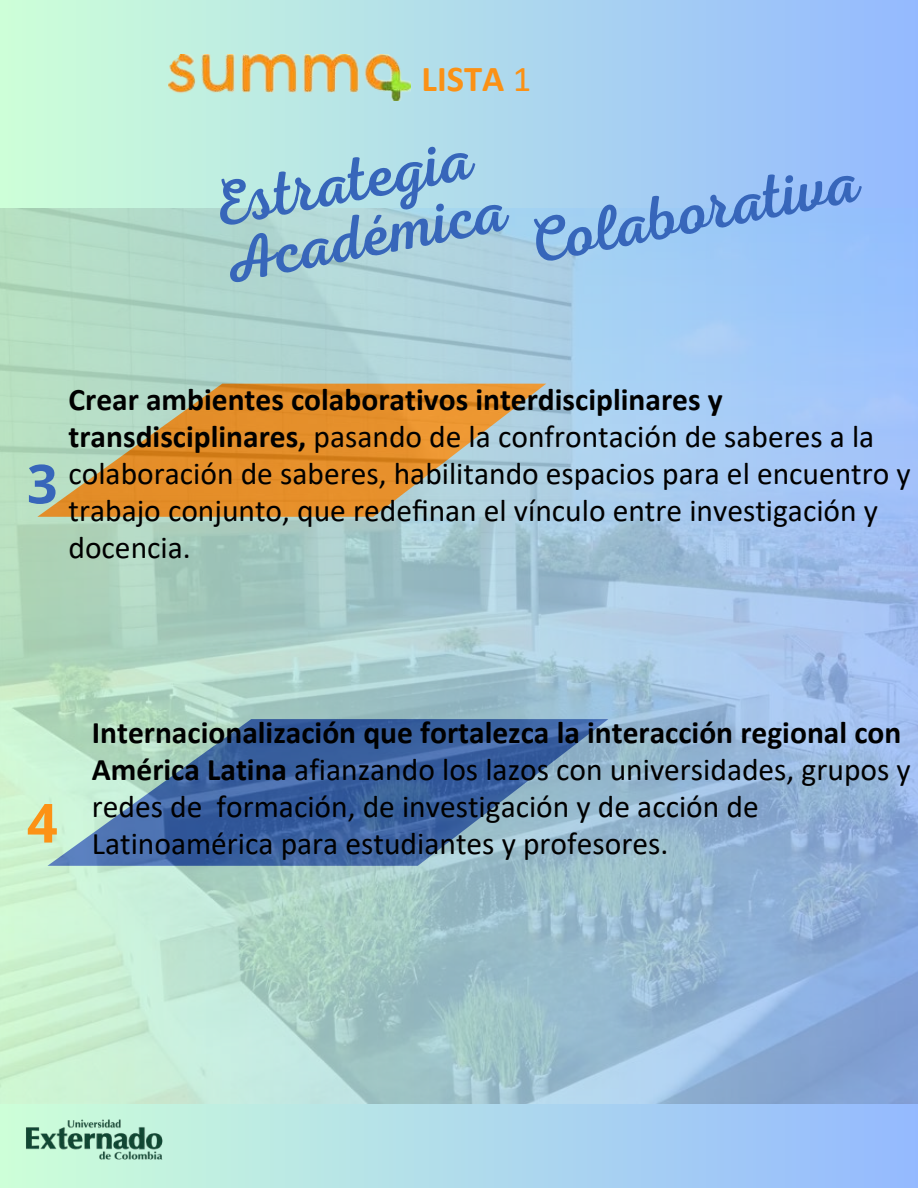
<style>
.page{position:relative;width:918px;height:1188px;background:#fff}
.page>*{position:absolute;margin:0;border:0;box-sizing:border-box;transform-origin:0 0}
.t1{font:63px/57.4px "RTL Adam Script Regular";color:#3766ba}
.t2{font:700 54px "Noto Sans";color:#fc9215}
.t3{font:700 53.85px "Noto Sans";color:#3766ba}
.t4{font:700 36.6px "Calibri";color:#fb9115}
.t5{font:31.5px/37.2px "Calibri";color:#000}
.s1{font-weight:400}
.s2{font-weight:700}
</style>
<div class="page">
<div style="left:0;top:0;width:918px;height:1188px;background:linear-gradient(to right,#cdffd8,#94b9ff)"></div>
<img style="left:0;top:208px;width:918px;height:896px">
<img style="left:168px;top:55px;width:242px;height:46px">
<img style="left:19px;top:1112px;width:151px;height:54px">
<p class="t4" style="left:422px;top:53px;width:111px">LISTA <span class="s1">1</span></p>
<h1 class="t1" style="left:207px;top:178px;width:288px;rotate:-11deg">Estrategia<br>Académica</h1>
<h1 class="t1" style="left:521px;top:215px;width:338px;rotate:-11deg">Colaborativa</h1>
<h3 class="t3" style="left:27px;top:446px;width:32px">3</h3>
<p class="t5" style="left:69px;top:380px;width:844px"><span class="s2">Crear ambientes colaborativos interdisciplinares y transdisciplinares,</span> pasando de la confrontación de saberes a la colaboración de saberes, habilitando espacios para el encuentro y trabajo conjunto, que redefinan el vínculo entre investigación y docencia.</p>
<h2 class="t2" style="left:27px;top:785px;width:32px">4</h2>
<p class="t5" style="left:92px;top:713px;width:821px"><span class="s2">Internacionalización que fortalezca la interacción regional con América Latina</span> afianzando los lazos con universidades, grupos y redes de formación, de investigación y de acción de Latinoamérica para estudiantes y profesores.</p>
</div>
